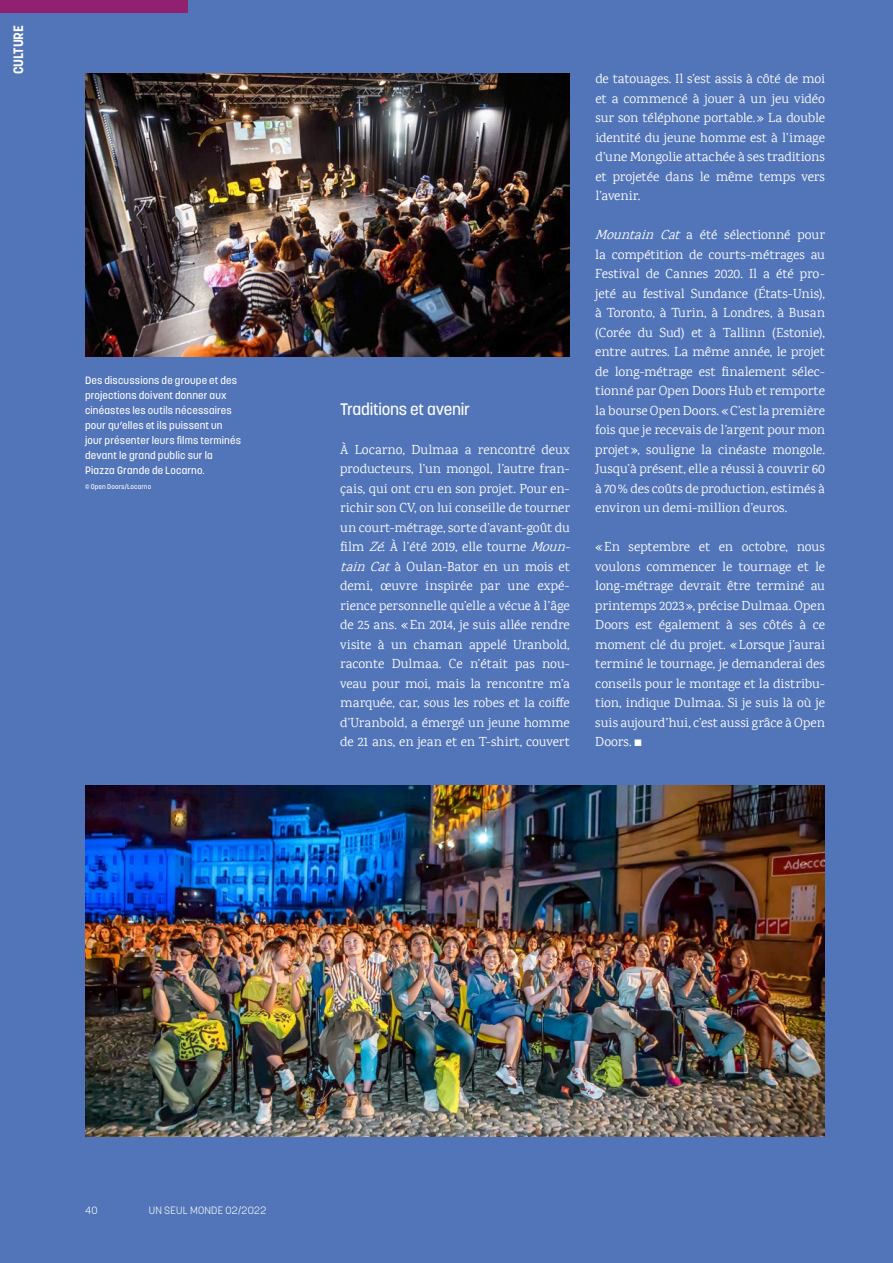
<style>
.page{position:relative;width:893px;height:1263px;background:#5275b9}
.page>*{position:absolute;margin:0;border:0;box-sizing:border-box;transform-origin:0 0}
.t1{font:500 16.5px "Korolev";letter-spacing:-.015em;color:#fff}
.t2{font:13.5px/19.5px "Karma";letter-spacing:.005em;color:#fff;text-align:justify}
.t3{font:700 13.5px "Korolev";letter-spacing:-.01em;color:#fff}
.t4{font:500 10.5px/15px "Korolev";letter-spacing:.015em;color:#fff}
.t5{font:300 10.5px "Korolev";letter-spacing:.02em;color:#fff}
.t6{font:500 6.75px "Korolev";letter-spacing:.02em;color:#fff}
.s1{font-style:italic}
</style>
<div class="page">
<img style="left:85px;top:785px;width:740px;height:351px">
<img style="left:85px;top:74px;width:485px;height:282px">
<div style="left:0;top:0;width:188px;height:13px;background:#902171"></div>
<p class="t3" style="left:10px;top:74px;width:50px;rotate:-90deg">CULTURE</p>
<p class="t4" style="left:85px;top:372px;width:158px">Des discussions de groupe et des projections doivent donner aux cinéastes les outils nécessaires pour qu’elles et ils puissent un jour présenter leurs films terminés devant le grand public sur la<br>Piazza Grande de Locarno.</p>
<p class="t6" style="left:85px;top:482px;width:68px">© Open Doors/Locarno</p>
<p class="t1" style="left:340px;top:398px;width:131px">Traditions et avenir</p>
<p class="t2" style="left:340px;top:439px;width:237px;text-align:left">À Locarno, Dulmaa a rencontré deux producteurs, l’un mongol, l’autre fran&shy;çais, qui ont cru en son projet. Pour en&shy;richir son CV, on lui conseille de tourner un court-métrage, sorte d’avant-goût du film <span class="s1">Zé</span>. À l’été 2019, elle tourne <span class="s1">Moun&shy;tainCat</span>à Oulan-Bator en un mois et demi, œuvre inspirée par une expé&shy;rience personnelle qu’elle a vécue à l’âge de 25 ans. «En 2014, je suis allée rendre visite à un chaman appelé Uranbold, raconte Dulmaa. Ce n’était pas nou&shy;veau pour moi, mais la rencontre m’a marquée, car, sous les robes et la coiffe d’Uranbold, a émergé un jeune homme de 21 ans, en jean et en T-shirt, couvert</p>
<p class="t2" style="left:595px;top:69px;width:231px">de tatouages. Il s’est assis à côté de moi et a commencé à jouer à un jeu vidéo sur son téléphone portable.» La double identité du jeune homme est à l’image d’une Mongolie attachée à ses traditions et projetée dans le même temps vers l’avenir.</p>
<p class="t2" style="left:595px;top:225px;width:231px"><span class="s1">Mountain Cat</span> a été sélectionné pour la compétition de courts-métrages au Festival de Cannes 2020. Il a été pro&shy;jeté au festival Sundance (États-Unis), à Toronto, à Turin, à Londres, à Busan (Corée du Sud) et à Tallinn (Estonie), entre autres. La même année, le projet de long-métrage est finalement sélec&shy;tionné par Open Doors Hub et remporte la bourse Open Doors. «C’est la première fois que je recevais de l’argent pour mon projet», souligne la cinéaste mongole.<br>Jusqu’à présent, elle a réussi à couvrir 60 à 70% des coûts de production, estimés à environ un demi-million d’euros.</p>
<p class="t2" style="left:595px;top:537px;width:231px">«En septembre et en octobre, nous voulons commencer le tournage et le long-métrage devrait être terminé au printemps 2023», précise Dulmaa. Open Doors est également à ses côtés à ce moment clé du projet. «Lorsque j’aurai terminé le tournage, je demanderai des conseils pour le montage et la distribu&shy;tion, indique Dulmaa. Si je suis là où je suis aujourd’hui, c’est aussi grâce à Open Doors. ■</p>
<p class="t5" style="left:85px;top:1204px;width:14px">40</p>
<p class="t5" style="left:149px;top:1204px;width:119px">UN SEUL MONDE 02/2022</p>
</div>
